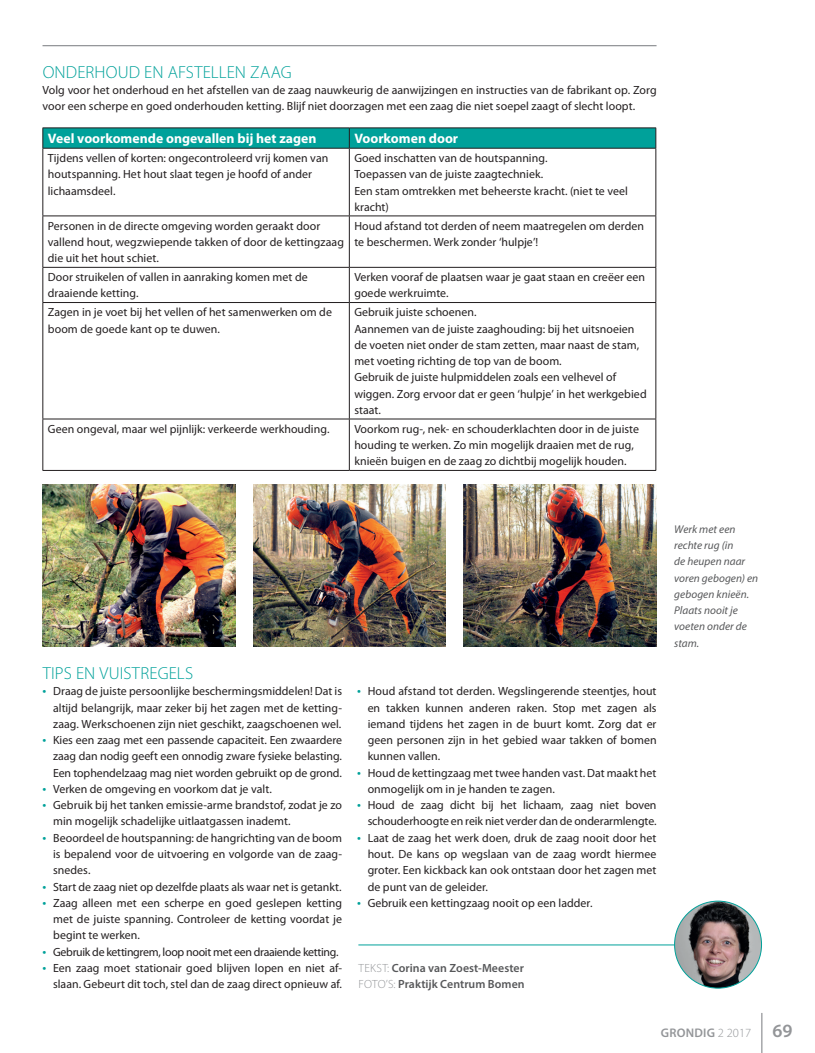
<style>
.page{position:relative;width:815px;height:1053px;background:#fff}
.page>*{position:absolute;margin:0;border:0;box-sizing:border-box;transform-origin:0 0}
.t1{font:300 17.5px "Myriad Pro";letter-spacing:.005em;color:#00a19a}
.t2{font:700 13.75px "Myriad Pro";color:#fff}
.t3{font:600 12.5px "Myriad Pro";letter-spacing:.02em;color:#939598}
.t4{font:11.88px/16.2px "Myriad Pro";letter-spacing:.005em;color:#231f20}
.t5{font:600 11.88px/16.2px "Myriad Pro";letter-spacing:.005em;color:#57585a}
.t6{font:11.88px "Myriad Pro";letter-spacing:-.025em;color:#231f20}
.t7{font:italic 11.25px/16.2px "Myriad Pro";letter-spacing:.005em;color:#57585a}
.s1{font-size:13.75px;color:#00a19a}
.s2{font-weight:300;color:#939598}
.s3{font-weight:300}
.s4{font-size:18.75px}
</style>
<div class="page">
<hr style="left:761px;top:1012px;width:1px;height:40px;background:#939598">
<hr style="left:358px;top:944px;width:330px;height:1px;background:#00a19a">
<img style="left:675px;top:901px;width:86px;height:87px;border-radius:43px">
<hr style="left:43px;top:45px;width:614px;height:1px;background:#939598">
<svg style="left:43px;top:128px;width:614px;height:20px;background:#019c95"></svg>
<hr style="left:43px;top:148px;width:306px;height:1px;background:#231f20">
<hr style="left:43px;top:148px;width:1px;height:67px;background:#231f20">
<hr style="left:349px;top:148px;width:307px;height:1px;background:#231f20">
<hr style="left:349px;top:148px;width:1px;height:67px;background:#231f20">
<hr style="left:656px;top:148px;width:1px;height:67px;background:#231f20">
<hr style="left:43px;top:215px;width:306px;height:1px;background:#231f20">
<hr style="left:43px;top:216px;width:1px;height:51px;background:#231f20">
<hr style="left:349px;top:215px;width:307px;height:1px;background:#231f20">
<hr style="left:349px;top:216px;width:1px;height:51px;background:#231f20">
<hr style="left:656px;top:216px;width:1px;height:51px;background:#231f20">
<hr style="left:43px;top:267px;width:306px;height:1px;background:#231f20">
<hr style="left:43px;top:268px;width:1px;height:34px;background:#231f20">
<hr style="left:349px;top:267px;width:307px;height:1px;background:#231f20">
<hr style="left:349px;top:268px;width:1px;height:34px;background:#231f20">
<hr style="left:656px;top:268px;width:1px;height:34px;background:#231f20">
<hr style="left:43px;top:302px;width:306px;height:1px;background:#231f20">
<hr style="left:43px;top:303px;width:1px;height:115px;background:#231f20">
<hr style="left:349px;top:302px;width:307px;height:1px;background:#231f20">
<hr style="left:349px;top:303px;width:1px;height:115px;background:#231f20">
<hr style="left:656px;top:303px;width:1px;height:115px;background:#231f20">
<hr style="left:43px;top:418px;width:306px;height:1px;background:#231f20">
<hr style="left:43px;top:419px;width:1px;height:51px;background:#231f20">
<hr style="left:349px;top:418px;width:307px;height:1px;background:#231f20">
<hr style="left:349px;top:419px;width:1px;height:51px;background:#231f20">
<hr style="left:656px;top:419px;width:1px;height:51px;background:#231f20">
<hr style="left:43px;top:470px;width:306px;height:1px;background:#231f20">
<hr style="left:349px;top:470px;width:307px;height:1px;background:#231f20">
<img style="left:43px;top:484px;width:192px;height:162px">
<img style="left:253px;top:484px;width:193px;height:162px">
<img style="left:464px;top:484px;width:193px;height:162px">
<h1 class="t1" style="left:43px;top:62px;width:251px">ONDERHOUD EN AFSTELLEN ZAAG</h1>
<p class="t4" style="left:43px;top:81px;width:616px">Volg voor het onderhoud en het afstellen van de zaag nauwkeurig de aanwijzingen en instructies van de fabrikant op. Zorg voor een scherpe en goed onderhouden ketting. Blijf niet doorzagen met een zaag die niet soepel zaagt of slecht loopt.</p>
<p class="t2" style="left:48px;top:130px;width:270px">Veel voorkomende ongevallen bij het zagen</p>
<p class="t2" style="left:354px;top:130px;width:105px">Voorkomen door</p>
<p class="t4" style="left:48px;top:150px;width:282px">Tijdens vellen of korten: ongecontroleerd vrij komen van houtspanning. Het hout slaat tegen je hoofd of ander lichaamsdeel.</p>
<p class="t4" style="left:354px;top:150px;width:275px">Goed inschatten van de houtspanning.<br>Toepassen van de juiste zaagtechniek.<br>Een stam omtrekken met beheerste kracht. (niet te veel kracht)</p>
<p class="t4" style="left:48px;top:217px;width:298px">Personen in de directe omgeving worden geraakt door vallend hout, wegzwiepende takken of door de kettingzaag die uit het hout schiet.</p>
<p class="t4" style="left:354px;top:217px;width:291px">Houd afstand tot derden of neem maatregelen om derden te beschermen. Werk zonder ‘hulpje’!</p>
<p class="t4" style="left:48px;top:269px;width:261px">Door struikelen of vallen in aanraking komen met de draaiende ketting.</p>
<p class="t4" style="left:354px;top:269px;width:292px">Verken vooraf de plaatsen waar je gaat staan en creëer een goede werkruimte.</p>
<p class="t4" style="left:48px;top:304px;width:286px">Zagen in je voet bij het vellen of het samenwerken om de boom de goede kant op te duwen.</p>
<p class="t4" style="left:354px;top:304px;width:294px">Gebruik juiste schoenen.<br>Aannemen van de juiste zaaghouding: bij het uitsnoeien de voeten niet onder de stam zetten, maar naast de stam, met voeting richting de top van de boom.<br>Gebruik de juiste hulpmiddelen zoals een velhevel of wiggen. Zorg ervoor dat er geen ‘hulpje’ in het werkgebied staat.</p>
<p class="t4" style="left:48px;top:420px;width:283px">Geen ongeval, maar wel pijnlijk: verkeerde werkhouding.</p>
<p class="t4" style="left:354px;top:420px;width:286px">Voorkom rug-, nek- en schouderklachten door in de juiste houding te werken. Zo min mogelijk draaien met de rug, knieën buigen en de zaag zo dichtbij mogelijk houden.</p>
<h1 class="t1" style="left:43px;top:663px;width:152px">TIPS EN VUISTREGELS</h1>
<p class="t4" style="left:53px;top:683px;width:290px;text-align:justify;text-indent:-11px"><span class="s1">•</span> Draag de juiste persoonlijke beschermingsmiddelen! Dat is altijd belangrijk, maar zeker bij het zagen met de ketting&shy;zaag. Werkschoenen zijn niet geschikt, zaagschoenen wel.</p>
<p class="t4" style="left:53px;top:731px;width:290px;text-align:justify;text-indent:-11px"><span class="s1">•</span> Kies een zaag met een passende capaciteit. Een zwaardere zaag dan nodig geeft een onnodig zware fysieke belasting.<br>Een tophendelzaag mag niet worden gebruikt op de grond.</p>
<p class="t4" style="left:43px;top:780px;width:231px"><span class="s1">•</span> Verken de omgeving en voorkom dat je valt.</p>
<p class="t4" style="left:53px;top:796px;width:290px;text-indent:-11px"><span class="s1">•</span> Gebruik bij het tanken emissie-arme brandstof, zodat je zo min mogelijk schadelijke uitlaatgassen inademt.</p>
<p class="t4" style="left:53px;top:829px;width:290px;text-align:justify;text-indent:-11px"><span class="s1">•</span> Beoordeel de houtspanning: de hangrichting van de boom is bepalend voor de uitvoering en volgorde van de zaag&shy;snedes.</p>
<p class="t4" style="left:43px;top:878px;width:301px"><span class="s1">•</span> Start de zaag niet op dezelfde plaats als waar net is getankt.</p>
<p class="t4" style="left:53px;top:894px;width:290px;text-align:justify;text-indent:-11px"><span class="s1">•</span> Zaag alleen met een scherpe en goed geslepen ketting met de juiste spanning. Controleer de ketting voordat je begint te werken.</p>
<p class="t6" style="left:43px;top:944px;width:298px"><span class="s1">•</span> Gebruik de kettingrem, loop nooit met een draaiende ketting.</p>
<p class="t4" style="left:43px;top:959px;width:301px;text-align:right"><span class="s1">•</span> Een zaag moet stationair goed blijven lopen en niet af&shy;slaan. Gebeurt dit toch, stel dan de zaag direct opnieuw af.</p>
<p class="t4" style="left:368px;top:683px;width:290px;text-align:justify;text-indent:-11px"><span class="s1">•</span> Houd afstand tot derden. Wegslingerende steentjes, hout en takken kunnen anderen raken. Stop met zagen als iemand tijdens het zagen in de buurt komt. Zorg dat er geen personen zijn in het gebied waar takken of bomen kunnen vallen.</p>
<p class="t4" style="left:368px;top:764px;width:290px;text-indent:-11px"><span class="s1">•</span> Houd de kettingzaag met twee handen vast. Dat maakt het onmogelijk om in je handen te zagen.</p>
<p class="t4" style="left:357px;top:796px;width:301px;text-align:right"><span class="s1">•</span> Houd de zaag dicht bij het lichaam, zaag niet boven schouderhoogte en reik niet verder dan de onderarmlengte.</p>
<p class="t4" style="left:368px;top:829px;width:290px;text-align:justify;text-indent:-11px"><span class="s1">•</span> Laat de zaag het werk doen, druk de zaag nooit door het hout. De kans op wegslaan van de zaag wordt hiermee groter. Een kickback kan ook ontstaan door het zagen met de punt van de geleider.</p>
<p class="t4" style="left:357px;top:894px;width:237px"><span class="s1">•</span> Gebruik een kettingzaag nooit op een ladder.</p>
<p class="t5" style="left:359px;top:959px;width:168px"><span class="s2">TEKST:</span> Corina van Zoest-Meester<br><span class="s2">FOTO’S:</span> Praktijk Centrum Bomen</p>
<p class="t7" style="left:674px;top:520px;width:85px">Werk met een rechte rug (in<br>de heupen naar voren gebogen) en gebogen knieën.<br>Plaats nooit je voeten onder de stam.</p>
<p class="t3" style="left:661px;top:1024px;width:133px">GRONDIG <span class="s3">2 2017</span> <span class="s4">69</span></p>
</div>
